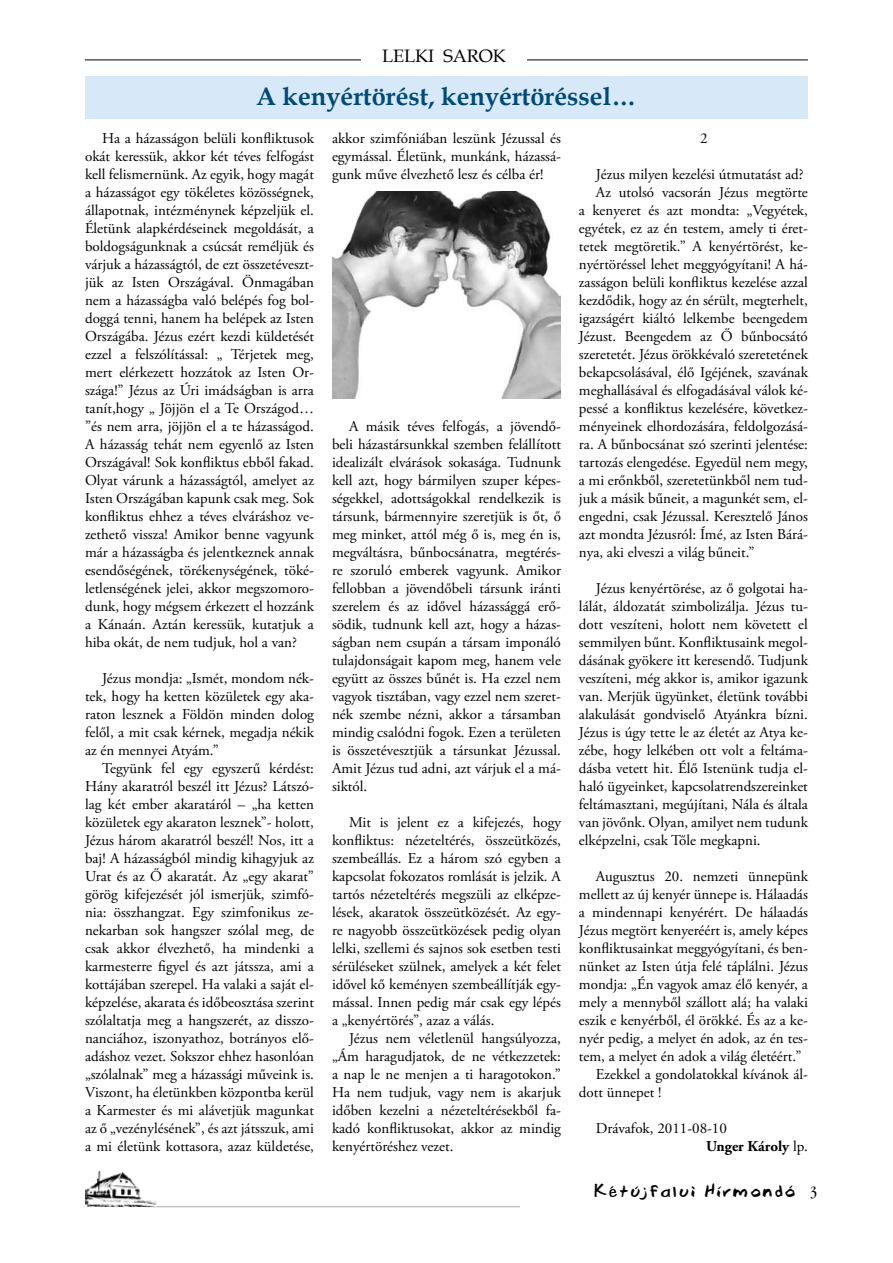
<style>
.page{position:relative;width:893px;height:1263px;background:#fff}
.page>*{position:absolute;margin:0;border:0;box-sizing:border-box;transform-origin:0 0}
.t1{font:700 25.5px "Book Antiqua";color:#004a75}
.t2{font:18px "Brook 23";letter-spacing:.11em;color:#000}
.t3{font:18px "Book Antiqua";color:#000}
.t4{font:15px/18px "Adobe Garamond Pro";color:#000;text-align:justify}
.s1{font-weight:700}
.s2{font-family:"Garamond Bk Cn PFL";font-size:15px}
.s3{font-family:"Garamond Bk Cn PFL";font-size:16.5px}
</style>
<div class="page">
<hr style="left:85px;top:60px;width:723px;height:1px;background:#000">
<hr style="left:145px;top:1206px;width:375px;height:1px;background:#a7a9ac">
<img style="left:85px;top:1171px;width:71px;height:36px">
<div style="left:85px;top:77px;width:723px;height:42px;background:#d7e9f8"></div>
<img style="left:332px;top:192px;width:229px;height:207px">
<div style="left:361px;top:43px;width:166px;height:25px;background:#fff"></div>
<p class="t3" style="left:382px;top:43px;width:125px">LELKI SAROK</p>
<h1 class="t1" style="left:256px;top:79px;width:382px">A kenyértörést, kenyértöréssel…</h1>
<p class="t4" style="left:85px;top:129px;width:230px;text-indent:17px">Ha a házasságon belüli konfliktusok okát keressük, akkor két téves felfogást kell felismernünk. Az egyik, hogy magát a házasságot egy tökéletes közösségnek, állapotnak, intézménynek képzeljük el.<br>Életünk alapkérdéseinek megoldását, a boldogságunknak a csúcsát reméljük és várjuk a házasságtól, de ezt összetéveszt&shy;jük az Isten Országával. Önmagában nem a házasságba való belépés fog bol&shy;doggá tenni, hanem ha belépek az Isten Országába. Jézus ezért kezdi küldetését ezzel a felszólítással: „ Térjetek meg, mert elérkezett hozzátok az Isten Or&shy;szága!” Jézus az Úri imádságban is arra tanít,hogy „ Jöjjön el a Te Országod… ”és nem arra, jöjjön el a te házasságod.<br>A házasság tehát nem egyenlő az Isten Országával! Sok konfliktus ebből fakad.<br>Olyat várunk a házasságtól, amelyet az Isten Országában kapunk csak meg. Sok konfliktus ehhez a téves elváráshoz ve&shy;zethető vissza! Amikor benne vagyunk már a házasságba és jelentkeznek annak esendőségének, törékenységének, töké&shy;letlenségének jelei, akkor megszomoro&shy;dunk, hogy mégsem érkezett el hozzánk a Kánaán. Aztán keressük, kutatjuk a hiba okát, de nem tudjuk, hol a van?</p>
<p class="t4" style="left:85px;top:669px;width:230px;text-indent:17px">Jézus mondja: „Ismét, mondom nék&shy;tek, hogy ha ketten közületek egy aka&shy;raton lesznek a Földön minden dolog felől, a mit csak kérnek, megadja nékik az én mennyei Atyám.”</p>
<p class="t4" style="left:85px;top:759px;width:230px;text-indent:17px">Tegyünk fel egy egyszerű kérdést:<br>Hány akaratról beszél itt Jézus? Látszó&shy;lag két ember akaratáról – „ha ketten közületek egy akaraton lesznek”- holott, Jézus három akaratról beszél! Nos, itt a baj! A házasságból mindig kihagyjuk az Urat és az Ő akaratát. Az „egy akarat” görög kifejezését jól ismerjük, szimfó&shy;nia: összhangzat. Egy szimfonikus ze&shy;nekarban sok hangszer szólal meg, de csak akkor élvezhető, ha mindenki a karmesterre figyel és azt játssza, ami a kottájában szerepel. Ha valaki a saját el&shy;képzelése, akarata és időbeosztása szerint szólaltatja meg a hangszerét, az disszo&shy;nanciához, iszonyathoz, botrányos elő&shy;adáshoz vezet. Sokszor ehhez hasonlóan „szólalnak” meg a házassági műveink is.<br>Viszont, ha életünkben központba kerül a Karmester és mi alávetjük magunkat az ő „vezénylésének”, és azt játsszuk, ami a mi életünk kottasora, azaz küldetése,</p>
<p class="t4" style="left:332px;top:129px;width:230px">akkor szimfóniában leszünk Jézussal és egymással. Életünk, munkánk, házassá&shy;gunk műve élvezhető lesz és célba ér!</p>
<p class="t4" style="left:700px;top:129px;width:9px">2</p>
<p class="t4" style="left:596px;top:165px;width:209px">Jézus milyen kezelési útmutatást ad?</p>
<p class="t4" style="left:596px;top:183px;width:213px">Az utolsó vacsorán Jézus megtörte</p>
<p class="t4" style="left:579px;top:201px;width:230px">a kenyeret és azt mondta: „Vegyétek,</p>
<p class="t4" style="left:579px;top:219px;width:230px">egyétek, ez az én testem, amely ti éret-</p>
<p class="t4" style="left:579px;top:237px;width:230px">tetek megtöretik.” A kenyértörést, ke-</p>
<p class="t4" style="left:579px;top:255px;width:230px">nyértöréssel lehet meggyógyítani! A há-</p>
<p class="t4" style="left:579px;top:273px;width:230px">zasságon belüli konfliktus kezelése azzal</p>
<p class="t4" style="left:579px;top:291px;width:230px">kezdődik, hogy az én sérült, megterhelt,</p>
<p class="t4" style="left:579px;top:309px;width:230px">igazságért kiáltó lelkembe beengedem</p>
<p class="t4" style="left:579px;top:327px;width:230px">Jézust. Beengedem az Ő bűnbocsátó</p>
<p class="t4" style="left:579px;top:345px;width:230px">szeretetét. Jézus örökkévaló szeretetének</p>
<p class="t4" style="left:579px;top:363px;width:230px">bekapcsolásával, élő Igéjének, szavának</p>
<p class="t4" style="left:579px;top:381px;width:230px">meghallásával és elfogadásával válok ké-</p>
<p class="t4" style="left:579px;top:399px;width:230px">pessé a konfliktus kezelésére, következ-</p>
<p class="t4" style="left:579px;top:417px;width:230px">ményeinek elhordozására, feldolgozásá-</p>
<p class="t4" style="left:579px;top:435px;width:230px">ra. A bűnbocsánat szó szerinti jelentése:</p>
<p class="t4" style="left:579px;top:453px;width:230px">tartozás elengedése. Egyedül nem megy,</p>
<p class="t4" style="left:579px;top:471px;width:230px">a mi erőnkből, szeretetünkből nem tud-</p>
<p class="t4" style="left:579px;top:489px;width:230px">juk a másik bűneit, a magunkét sem, el-</p>
<p class="t4" style="left:579px;top:507px;width:230px">engedni, csak Jézussal. Keresztelő János</p>
<p class="t4" style="left:579px;top:525px;width:230px">azt mondta Jézusról: Ímé, az Isten Bárá-</p>
<p class="t4" style="left:579px;top:543px;width:177px">nya, aki elveszi a világ bűneit.”</p>
<p class="t4" style="left:579px;top:579px;width:230px;text-indent:17px">Jézus kenyértörése, az ő golgotai ha&shy;lálát, áldozatát szimbolizálja. Jézus tu&shy;dott veszíteni, holott nem követett el semmilyen bűnt. Konfliktusaink megol&shy;dásának gyökere itt keresendő. Tudjunk veszíteni, még akkor is, amikor igazunk van. Merjük ügyünket, életünk további alakulását gondviselő Atyánkra bízni.<br>Jézus is úgy tette le az életét az Atya ke&shy;zébe, hogy lelkében ott volt a feltáma&shy;dásba vetett hit. Élő Istenünk tudja el&shy;haló ügyeinket, kapcsolatrendszereinket feltámasztani, megújítani, Nála és általa van jövőnk. Olyan, amilyet nem tudunk elképzelni, csak Tőle megkapni.</p>
<p class="t4" style="left:596px;top:867px;width:213px">Augusztus 20. nemzeti ünnepünk</p>
<p class="t4" style="left:579px;top:885px;width:230px">mellett az új kenyér ünnepe is. Hálaadás</p>
<p class="t4" style="left:579px;top:903px;width:230px">a mindennapi kenyérért. De hálaadás</p>
<p class="t4" style="left:579px;top:921px;width:230px">Jézus megtört kenyeréért is, amely képes</p>
<p class="t4" style="left:579px;top:939px;width:230px">konfliktusainkat meggyógyítani, és ben-</p>
<p class="t4" style="left:579px;top:957px;width:230px">nünket az Isten útja felé táplálni. Jézus</p>
<p class="t4" style="left:579px;top:975px;width:230px">mondja: „Én vagyok amaz élő kenyér, a</p>
<p class="t4" style="left:579px;top:993px;width:230px">mely a mennyből szállott alá; ha valaki</p>
<p class="t4" style="left:579px;top:1011px;width:230px">eszik e kenyérből, él örökké. És az a ke-</p>
<p class="t4" style="left:579px;top:1029px;width:230px">nyér pedig, a melyet én adok, az én tes-</p>
<p class="t4" style="left:579px;top:1047px;width:224px">tem, a melyet én adok a világ életéért.”</p>
<p class="t4" style="left:596px;top:1065px;width:213px">Ezekkel a gondolatokkal kívánok ál-</p>
<p class="t4" style="left:579px;top:1083px;width:84px">dott ünnepet !</p>
<p class="t4" style="left:706px;top:1119px;width:103px;text-indent:-110px">Drávafok, 2011-08-10<br><span class="s1">Unger Károly</span> lp.</p>
<p class="t4" style="left:332px;top:417px;width:230px;text-indent:17px">A másik téves felfogás, a jövendő&shy;beli házastársunkkal szemben felállított idealizált elvárások sokasága. Tudnunk kell azt, hogy bármilyen szuper képes&shy;ségekkel, adottságokkal rendelkezik is társunk, bármennyire szeretjük is őt, ő meg minket, attól még ő is, meg én is, megváltásra, bűnbocsánatra, megtérés&shy;re szoruló emberek vagyunk. Amikor fellobban a jövendőbeli társunk iránti szerelem és az idővel házassággá erő&shy;södik, tudnunk kell azt, hogy a házas&shy;ságban nem csupán a társam imponáló tulajdonságait kapom meg, hanem vele együtt az összes bűnét is. Ha ezzel nem vagyok tisztában, vagy ezzel nem szeret&shy;nék szembe nézni, akkor a társamban mindig csalódni fogok. Ezen a területen is összetévesztjük a társunkat Jézussal.<br>Amit Jézus tud adni, azt várjuk el a má&shy;siktól.</p>
<p class="t4" style="left:332px;top:813px;width:230px;text-indent:17px">Mit is jelent ez a kifejezés, hogy konfliktus: nézeteltérés, összeütközés, szembeállás. Ez a három szó egyben a kapcsolat fokozatos romlását is jelzik. A tartós nézeteltérés megszüli az elképze&shy;lések, akaratok összeütközését. Az egy&shy;re nagyobb összeütközések pedig olyan lelki, szellemi és sajnos sok esetben testi sérüléseket szülnek, amelyek a két felet idővel kő keményen szembeállítják egy&shy;mással. Innen pedig már csak egy lépés a „kenyértörés”, azaz a válás.</p>
<p class="t4" style="left:332px;top:1029px;width:230px;text-indent:17px">Jézus nem véletlenül hangsúlyozza, „Ám haragudjatok, de ne vétkezzetek: a nap le ne menjen a ti haragotokon.” Ha nem tudjuk, vagy nem is akarjuk időben kezelni a nézeteltérésekből fa&shy;kadó konfliktusokat, akkor az mindig kenyértöréshez vezet.</p>
<p class="t2" style="left:595px;top:1181px;width:224px">Kétújfalui Hírmondó <span class="s2">3</span><span class="s3">3</span></p>
</div>
